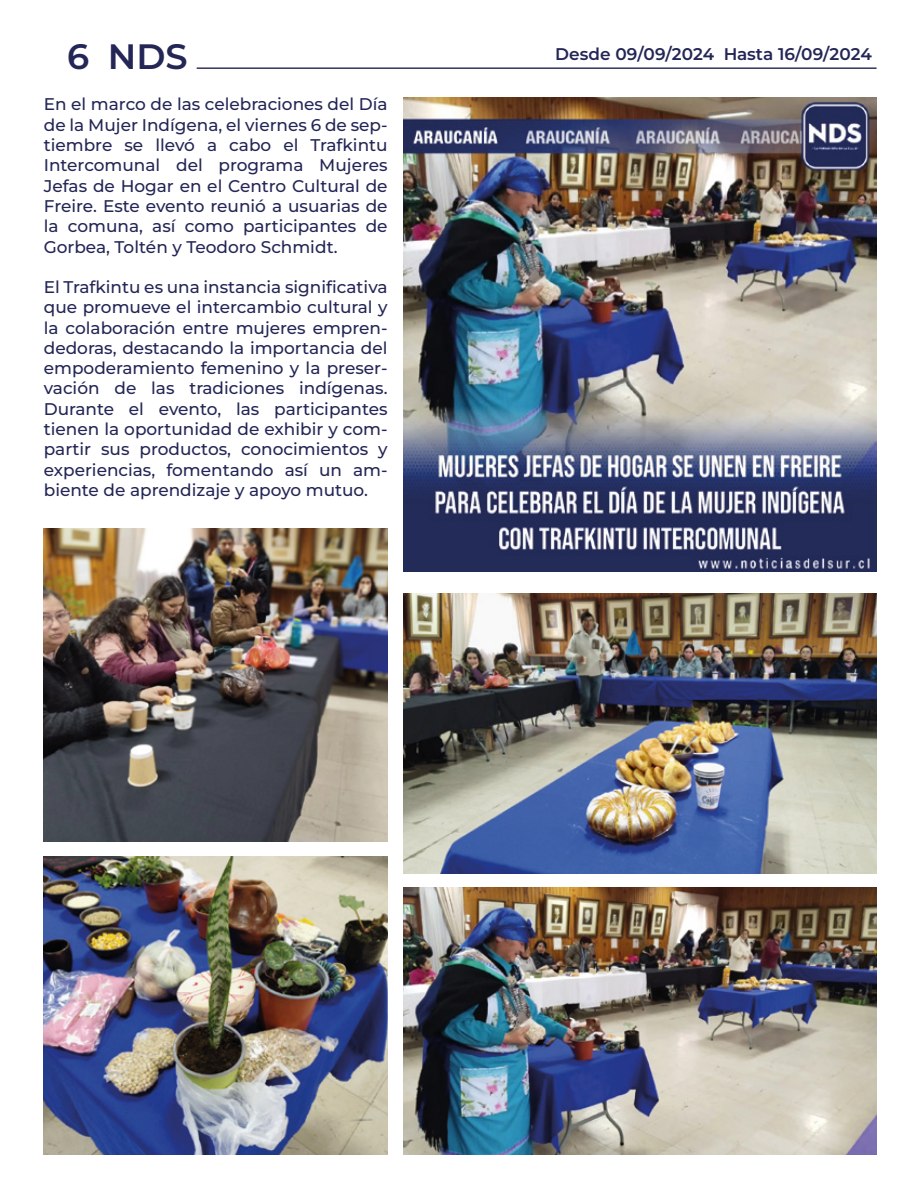
<style>
.page{position:relative;width:919px;height:1187px;background:#fff}
.page>*{position:absolute;margin:0;border:0;box-sizing:border-box;transform-origin:0 0}
.t1{font:600 35.25px "Montserrat";color:#242756}
.t2{font:500 16.95px/20.2px "Montserrat";color:#242756;text-align:justify}
.t3{font:600 16.95px "Montserrat";color:#242756}
</style>
<div class="page">
<hr style="left:197px;top:67px;width:679px;height:2px;background:#242756">
<img style="left:403px;top:98px;width:473px;height:473px">
<img style="left:44px;top:528px;width:343px;height:313px">
<img style="left:44px;top:856px;width:343px;height:298px">
<img style="left:403px;top:593px;width:473px;height:280px">
<img style="left:403px;top:887px;width:473px;height:267px">
<h1 class="t1" style="left:67px;top:33px;width:122px">6 NDS</h1>
<p class="t3" style="left:555px;top:43px;width:318px">Desde 09/09/2024 Hasta 16/09/2024</p>
<p class="t2" style="left:44px;top:94px;width:345px">En el marco de las celebraciones del Día de la Mujer Indígena, el viernes 6 de sep&shy;tiembre se llevó a cabo el Trafkintu Intercomunal del programa Mujeres Jefas de Hogar en el Centro Cultural de Freire. Este evento reunió a usuarias de la comuna, así como participantes de Gorbea, Toltén y Teodoro Schmidt.</p>
<p class="t2" style="left:44px;top:276px;width:345px">El Trafkintu es una instancia significativa que promueve el intercambio cultural y la colaboración entre mujeres empren&shy;dedoras, destacando la importancia del empoderamiento femenino y la preser&shy;vación de las tradiciones indígenas.<br>Durante el evento, las participantes tienen la oportunidad de exhibir y com&shy;partir sus productos, conocimientos y experiencias, fomentando así un am&shy;biente de aprendizaje y apoyo mutuo.</p>
</div>
